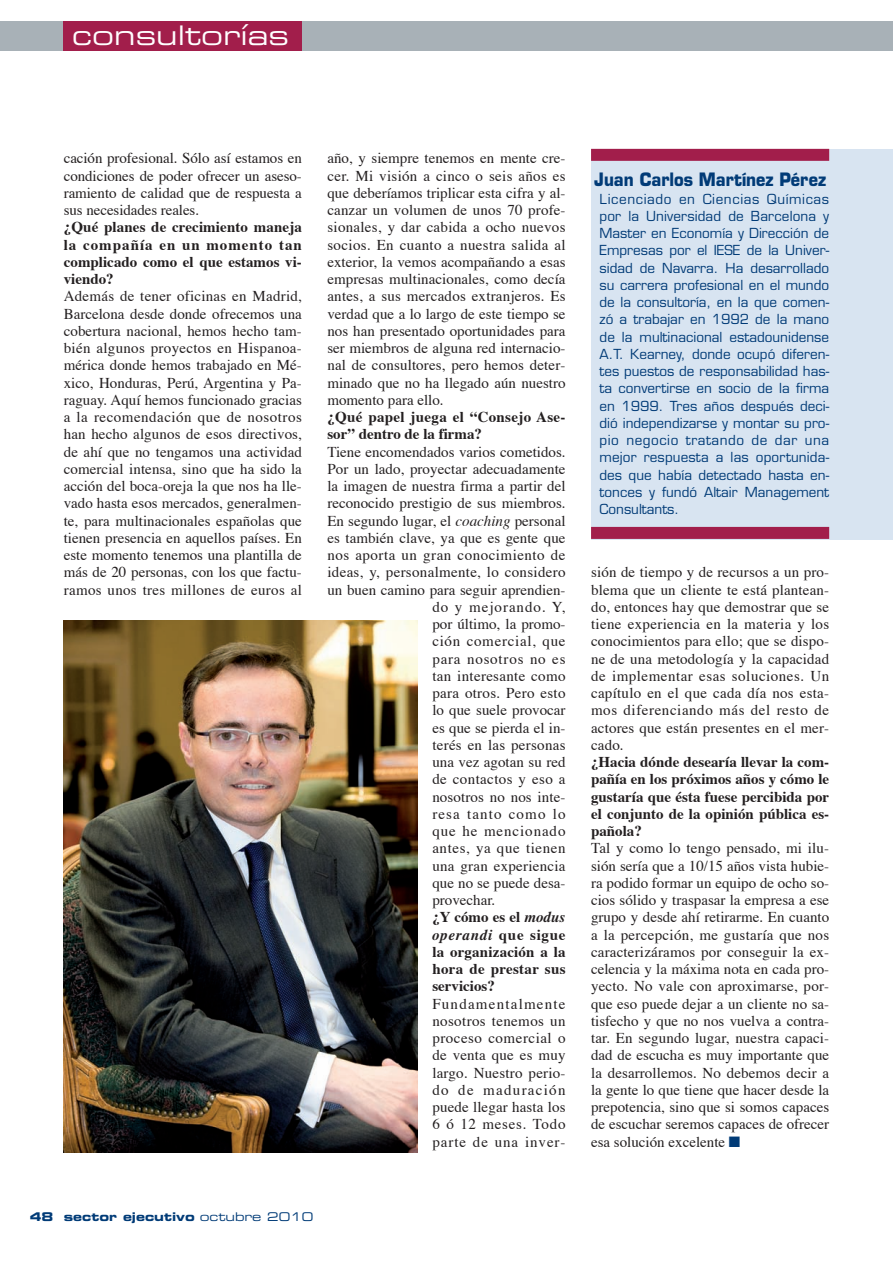
<style>
.page{position:relative;width:893px;height:1263px;background:#fff}
.page>*{position:absolute;margin:0;border:0;box-sizing:border-box;transform-origin:0 0}
.t1{font:27px "Eurostile Extended Two";color:#fff}
.t2{font:700 18px "Eurostile";color:#013b77;scale:.9 1}
.t3{font:15px/17.2px "Times";color:#231f20;text-align:justify}
.t4{font:700 15px/17.2px "Times";color:#231f20;text-align:justify}
.t5{font:15px "Times";letter-spacing:.02em;color:#231f20}
.t6{font:700 15px/17.2px "Times";letter-spacing:.02em;color:#231f20}
.t7{font:15px "Times";letter-spacing:.035em;color:#231f20}
.t8{font:15px "Times";letter-spacing:.05em;color:#231f20}
.t9{font:15px "Times";letter-spacing:.04em;color:#231f20}
.t10{font:15px "Times";letter-spacing:.055em;color:#231f20}
.t11{font:15px "Times";letter-spacing:.025em;color:#231f20}
.t12{font:italic 700 15px "Times";letter-spacing:.05em;color:#231f20}
.t13{font:700 15px "Times";letter-spacing:.025em;color:#231f20}
.t14{font:15px "Times";letter-spacing:.065em;color:#231f20}
.t15{font:15px "Times";letter-spacing:.075em;color:#231f20}
.t16{font:15px "Times";letter-spacing:.06em;color:#231f20}
.t17{font:13.5px/17.2px "Eurostile";color:#013b77;text-align:justify}
.t18{font:12px "Eurostile Bold Extended Two";color:#013b77}
.s1{font-style:italic}
.s2{font-style:normal}
.s3{font-family:"Eurostile Extended Two"}
.s4{color:#013b77}
</style>
<div class="page">
<div style="left:591px;top:149px;width:302px;height:390px;background:#d8e4f1"></div>
<div style="left:0;top:21px;width:893px;height:30px;background:#a8b1b7"></div>
<div style="left:64px;top:21px;width:238px;height:30px;background:#a21e4b"></div>
<img style="left:64px;top:620px;width:353px;height:532px">
<div style="left:591px;top:149px;width:238px;height:12px;background:#a21e4b"></div>
<div style="left:591px;top:527px;width:238px;height:12px;background:#a21e4b"></div>
<h1 class="t1" style="left:72px;top:26px;width:218px">consultorías</h1>
<p class="t3" style="left:64px;top:151px;width:240px">cación profesional. Sólo así estamos en condiciones de poder ofrecer un aseso&shy;ramiento de calidad que de respuesta a sus necesidades reales.</p>
<p class="t4" style="left:64px;top:220px;width:240px">¿Qué planes de crecimiento maneja la compañía en un momento tan complicado como el que estamos vi&shy;viendo?</p>
<p class="t3" style="left:64px;top:289px;width:240px">Además de tener oficinas en Madrid, Barcelona desde donde ofrecemos una cobertura nacional, hemos hecho tam&shy;bién algunos proyectos en Hispanoa&shy;mérica donde hemos trabajado en Mé&shy;xico, Honduras, Perú, Argentina y Pa&shy;raguay. Aquí hemos funcionado gracias a la recomendación que de nosotros han hecho algunos de esos directivos, de ahí que no tengamos una actividad comercial intensa, sino que ha sido la acción del boca-oreja la que nos ha lle&shy;vado hasta esos mercados, generalmen&shy;te, para multinacionales españolas que tienen presencia en aquellos países. En este momento tenemos una plantilla de más de 20 personas, con los que factu&shy;ramos unos tres millones de euros al</p>
<p class="t3" style="left:327px;top:151px;width:240px">año, y siempre tenemos en mente cre&shy;cer. Mi visión a cinco o seis años es que deberíamos triplicar esta cifra y al&shy;canzar un volumen de unos 70 profe&shy;sionales, y dar cabida a ocho nuevos socios. En cuanto a nuestra salida al exterior, la vemos acompañando a esas empresas multinacionales, como decía antes, a sus mercados extranjeros. Es verdad que a lo largo de este tiempo se nos han presentado oportunidades para ser miembros de alguna red internacio&shy;nal de consultores, pero hemos deter&shy;minado que no ha llegado aún nuestro momento para ello.</p>
<p class="t6" style="left:327px;top:410px;width:240px">¿Qué papel juega el “Consejo Ase&shy;sor” dentro de la firma?</p>
<p class="t3" style="left:327px;top:444px;width:240px">Tiene encomendados varios cometidos.</p>
<p class="t3" style="left:327px;top:461px;width:240px">Por un lado, proyectar adecuadamente</p>
<p class="t3" style="left:327px;top:479px;width:240px">la imagen de nuestra firma a partir del</p>
<p class="t3" style="left:327px;top:496px;width:240px">reconocido prestigio de sus miembros.</p>
<p class="t3" style="left:327px;top:513px;width:240px">En segundo lugar, el <span class="s1">coaching</span> personal</p>
<p class="t3" style="left:327px;top:530px;width:240px">es también clave, ya que es gente que</p>
<p class="t7" style="left:327px;top:549px;width:240px">nos aporta un gran conocimiento de</p>
<p class="t5" style="left:327px;top:566px;width:240px">ideas, y, personalmente, lo considero</p>
<p class="t3" style="left:327px;top:582px;width:240px">un buen camino para seguir aprendien-</p>
<p class="t14" style="left:432px;top:601px;width:135px">do y mejorando. Y,</p>
<p class="t3" style="left:432px;top:617px;width:135px">por último, la promo-</p>
<p class="t8" style="left:432px;top:635px;width:135px">ción comercial, que</p>
<p class="t10" style="left:432px;top:652px;width:135px">para nosotros no es</p>
<p class="t5" style="left:432px;top:670px;width:135px">tan interesante como</p>
<p class="t5" style="left:432px;top:687px;width:135px">para otros. Pero esto</p>
<p class="t3" style="left:432px;top:703px;width:135px">lo que suele provocar</p>
<p class="t3" style="left:432px;top:720px;width:135px">es que se pierda el in-</p>
<p class="t5" style="left:432px;top:739px;width:135px">terés en las personas</p>
<p class="t3" style="left:432px;top:755px;width:135px">una vez agotan su red</p>
<p class="t11" style="left:432px;top:773px;width:135px">de contactos y eso a</p>
<p class="t3" style="left:432px;top:789px;width:135px">nosotros no nos inte-</p>
<p class="t15" style="left:432px;top:808px;width:135px">resa tanto como lo</p>
<p class="t16" style="left:432px;top:825px;width:135px">que he mencionado</p>
<p class="t9" style="left:432px;top:842px;width:135px">antes, ya que tienen</p>
<p class="t5" style="left:432px;top:859px;width:135px">una gran experiencia</p>
<p class="t3" style="left:432px;top:875px;width:135px">que no se puede desa-</p>
<p class="t3" style="left:432px;top:893px;width:64px">provechar.</p>
<p class="t4" style="left:432px;top:910px;width:135px">¿Y cómo es el <span class="s1">modus</span></p>
<p class="t12" style="left:432px;top:929px;width:135px">operandi <span class="s2">que sigue</span></p>
<p class="t4" style="left:432px;top:944px;width:135px">la organización a la</p>
<p class="t13" style="left:432px;top:963px;width:135px">hora de prestar sus</p>
<p class="t4" style="left:432px;top:979px;width:64px">servicios?</p>
<p class="t3" style="left:432px;top:996px;width:135px">Fundamentalmente nosotros tenemos un proceso comercial o de venta que es muy largo. Nuestro perio&shy;do de maduración puede llegar hasta los 6 ó 12 meses. Todo parte de una inver-</p>
<p class="t18" style="left:30px;top:1212px;width:285px">48 sector ejecutivo <span class="s3">octubre 2010</span></p>
<p class="t2" style="left:594px;top:173px;width:259px">Juan Carlos Martínez Pérez</p>
<p class="t17" style="left:600px;top:191px;width:231px">Licenciado en Ciencias Químicas por la Universidad de Barcelona y Master en Economía y Dirección de Empresas por el IESE de la Univer&shy;sidad de Navarra. Ha desarrollado su carrera profesional en el mundo de la consultoría, en la que comen&shy;zó a trabajar en 1992 de la mano de la multinacional estadounidense A.T. Kearney, donde ocupó diferen&shy;tes puestos de responsabilidad has&shy;ta convertirse en socio de la firma en 1999. Tres años después deci&shy;dió independizarse y montar su pro&shy;pio negocio tratando de dar una mejor respuesta a las oportunida&shy;des que había detectado hasta en&shy;tonces y fundó Altair Management Consultants.</p>
<p class="t3" style="left:591px;top:565px;width:240px">sión de tiempo y de recursos a un pro&shy;blema que un cliente te está plantean&shy;do, entonces hay que demostrar que se tiene experiencia en la materia y los conocimientos para ello; que se dispo&shy;ne de una metodología y la capacidad de implementar esas soluciones. Un capítulo en el que cada día nos esta&shy;mos diferenciando más del resto de actores que están presentes en el mer&shy;cado.</p>
<p class="t4" style="left:591px;top:755px;width:240px">¿Hacia dónde desearía llevar la com&shy;pañía en los próximos años y cómo le gustaría que ésta fuese percibida por el conjunto de la opinión pública es&shy;pañola?</p>
<p class="t3" style="left:591px;top:841px;width:240px">Tal y como lo tengo pensado, mi ilu&shy;sión sería que a 10/15 años vista hubie&shy;ra podido formar un equipo de ocho so&shy;cios sólido y traspasar la empresa a ese grupo y desde ahí retirarme. En cuanto a la percepción, me gustaría que nos caracterizáramos por conseguir la ex&shy;celencia y la máxima nota en cada pro&shy;yecto. No vale con aproximarse, por&shy;que eso puede dejar a un cliente no sa&shy;tisfecho y que no nos vuelva a contra&shy;tar. En segundo lugar, nuestra capaci&shy;dad de escucha es muy importante que la desarrollemos. No debemos decir a la gente lo que tiene que hacer desde la prepotencia, sino que si somos capaces de escuchar seremos capaces de ofrecer esa solución excelente <span class="s4">■</span></p>
</div>
